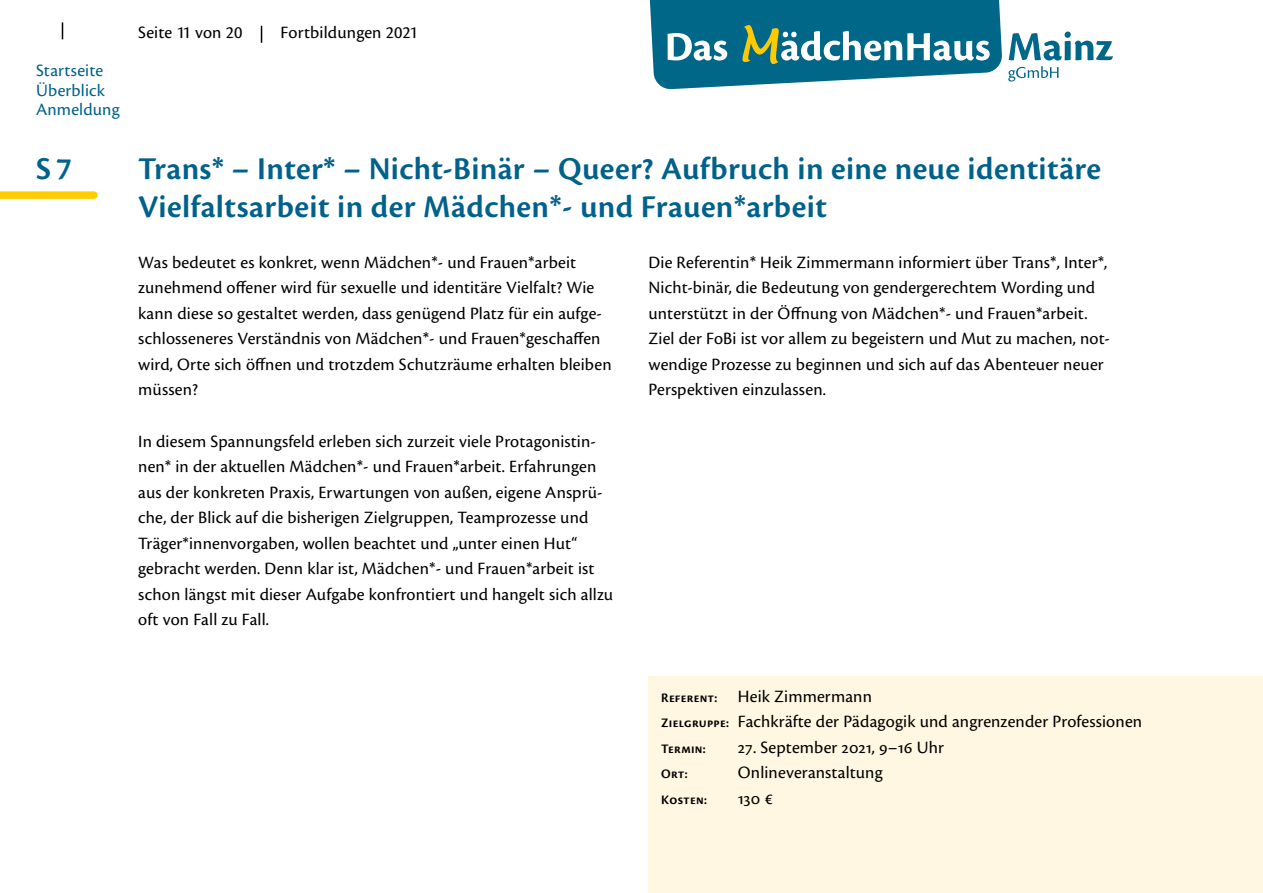
<style>
.page{position:relative;width:1263px;height:893px;background:#fff}
.page>*{position:absolute;margin:0;border:0;box-sizing:border-box;transform-origin:0 0}
.Ü1{font:600 33px/38.2px "Cronos Pro";letter-spacing:.01em;color:#00618a}
.Text{font:18px/25.5px "Cronos Pro";letter-spacing:.01em;color:#000}
.Text_Tabs{font:18px "Cronos Pro";letter-spacing:.01em;color:#000}
.t1{font:18px/19.5px "Cronos Pro";letter-spacing:.01em;color:#00618a}
.Text_Tabs-2{font:600 13.5px "Cronos Pro";letter-spacing:.02em;color:#000}
.s1{font-weight:600;font-size:13.5px}
</style>
<div class="page">
<svg style="left:261px;top:26px;width:1px;height:17px"></svg>
<svg style="left:62px;top:22px;width:1px;height:17px"></svg>
<svg style="left:649px;top:0;width:353px;height:89px"></svg>
<svg style="left:1008px;top:32px;width:105px;height:50px"></svg>
<div style="left:0;top:191px;width:94px;height:8px;background:#fc0"></div>
<div style="left:648px;top:676px;width:615px;height:217px;background:#fff7e2"></div>
<p class="Text" style="left:138px;top:20px;width:106px">Seite 11 von 20</p>
<p class="Text" style="left:281px;top:20px;width:139px">Fortbildungen 2021</p>
<p class="t1" style="left:36px;top:61px;width:85px">Startseite<br>Überblick<br>Anmeldung</p>
<p class="Ü1" style="left:36px;top:150px;width:37px">S7</p>
<p class="Ü1" style="left:138px;top:150px;width:964px">Trans* – Inter* – Nicht-Binär – Queer? Aufbruch in eine neue identitäre<br>Vielfaltsarbeit in der Mädchen*- und Frauen*arbeit</p>
<p class="Text" style="left:138px;top:250px;width:475px">Was bedeutet es konkret, wenn Mädchen*- und Frauen*arbeit zunehmend offener wird für sexuelle und identitäre Vielfalt? Wie kann diese so gestaltet werden, dass genügend Platz für ein aufge&shy;schlosseneres Verständnis von Mädchen*- und Frauen*geschaffen wird, Orte sich öffnen und trotzdem Schutzräume erhalten bleiben müssen?</p>
<p class="Text" style="left:138px;top:428px;width:476px">In diesem Spannungsfeld erleben sich zurzeit viele Protagonistin&shy;nen* in der aktuellen Mädchen*- und Frauen*arbeit. Erfahrungen aus der konkreten Praxis, Erwartungen von außen, eigene Ansprü&shy;che, der Blick auf die bisherigen Zielgruppen, Teamprozesse und Träger*innenvorgaben, wollen beachtet und „unter einen Hut“ gebracht werden. Denn klar ist, Mädchen*- und Frauen*arbeit ist schon längst mit dieser Aufgabe konfrontiert und hangelt sich allzu oft von Fall zu Fall.</p>
<p class="Text" style="left:648px;top:250px;width:460px">Die Referentin* Heik Zimmermann informiert über Trans*, Inter*,<br>Nicht-binär, die Bedeutung von gendergerechtem Wording und unterstützt in der Öffnung von Mädchen*- und Frauen*arbeit.</p>
<p class="Text" style="left:648px;top:326px;width:463px">Ziel der FoBi ist vor allem zu begeistern und Mut zu machen, not&shy;wendige Prozesse zu beginnen und sich auf das Abenteuer neuer<br>Perspektiven einzulassen.</p>
<p class="Text_Tabs" style="left:661px;top:686px;width:212px"><span class="s1">Referent:</span> Heik Zimmermann</p>
<p class="Text_Tabs" style="left:661px;top:711px;width:482px"><span class="s1">Zielgruppe:</span> Fachkräfte der Pädagogik und angrenzender Professionen</p>
<p class="Text_Tabs-2" style="left:661px;top:741px;width:46px">Termin:</p>
<p class="Text_Tabs" style="left:738px;top:737px;width:208px">27. September 2021, 9–16 Uhr</p>
<p class="Text_Tabs-2" style="left:661px;top:766px;width:28px">Ort:</p>
<p class="Text_Tabs" style="left:738px;top:762px;width:146px">Onlineveranstaltung</p>
<p class="Text_Tabs-2" style="left:661px;top:792px;width:47px">Kosten:</p>
<p class="Text_Tabs" style="left:738px;top:788px;width:37px">130 €</p>
</div>
